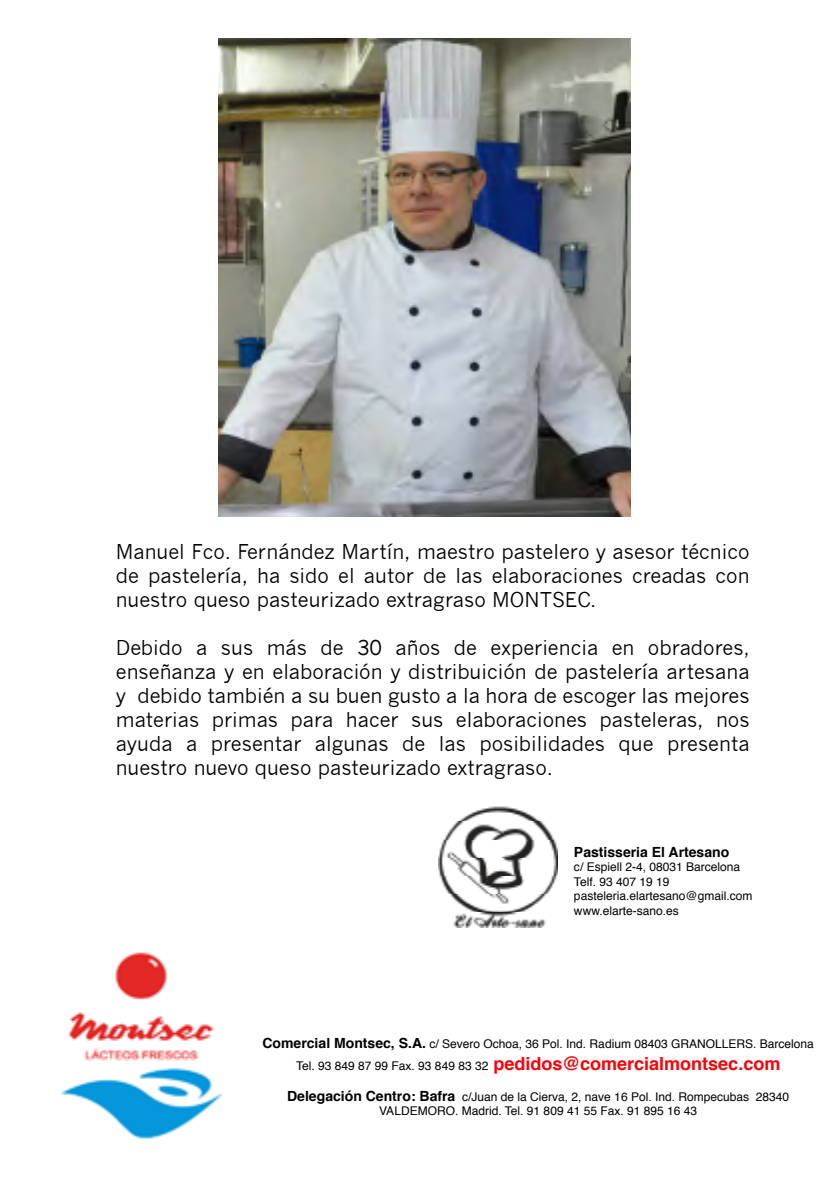
<style>
.page{position:relative;width:840px;height:1191px;background:#fff}
.page>*{position:absolute;margin:0;border:0;box-sizing:border-box;transform-origin:0 0}
.t1{font:20px/24px "News Gothic";color:#000;text-align:justify}
.t2{font:700 18px "Helvetica";color:#fc0008}
.t3{font:700 14px "Helvetica";color:#000}
.t4{font:12px/14.4px "Helvetica";color:#000;text-align:center}
.s1{font-weight:700;font-size:14px}
.s2{font-weight:400;font-size:12px;color:#000}
</style>
<div class="page">
<img style="left:438px;top:806px;width:119px;height:121px">
<img style="left:218px;top:38px;width:412px;height:478px">
<img style="left:61px;top:952px;width:160px;height:187px">
<p class="t1" style="left:116px;top:539px;width:634px">Manuel Fco. Fernández Martín, maestro pastelero y asesor técnico de pastelería, ha sido el autor de las elaboraciones creadas con nuestro queso pasteurizado extragraso MONTSEC.</p>
<p class="t1" style="left:116px;top:635px;width:635px">Debido a sus más de 30 años de experiencia en obradores, enseñanza y en elaboración y distribuición de pastelería artesana y debido también a su buen gusto a la hora de escoger las mejores materias primas para hacer sus elaboraciones pasteleras, nos ayuda a presentar algunas de las posibilidades que presenta nuestro nuevo queso pasteurizado extragraso.</p>
<p class="t3" style="left:573px;top:840px;width:157px">Pastisseria El Artesano</p>
<p class="t4" style="left:573px;top:860px;width:180px;text-align:left">c/ Espiell 2-4, 08031 Barcelona<br>Telf. 93 407 19 19 pasteleria.elartesano@gmail.com www.elarte-sano.es</p>
<p class="t4" style="left:262px;top:1037px;width:552px"><span class="s1">Comercial Montsec, S.A.</span> c/ Severo Ochoa, 36 Pol. Ind. Radium 08403 GRANOLLERS. Barcelona</p>
<p class="t2" style="left:296px;top:1048px;width:485px"><span class="s2">Tel. 93 849 87 99 Fax. 93 849 83 32</span> pedidos@comercialmontsec.com</p>
<p class="t4" style="left:287px;top:1089px;width:503px"><span class="s1">Delegación Centro: Bafra</span> c/Juan de la Cierva, 2, nave 16 Pol. Ind. Rompecubas 28340<br>VALDEMORO. Madrid. Tel. 91 809 41 55 Fax. 91 895 16 43</p>
</div>
